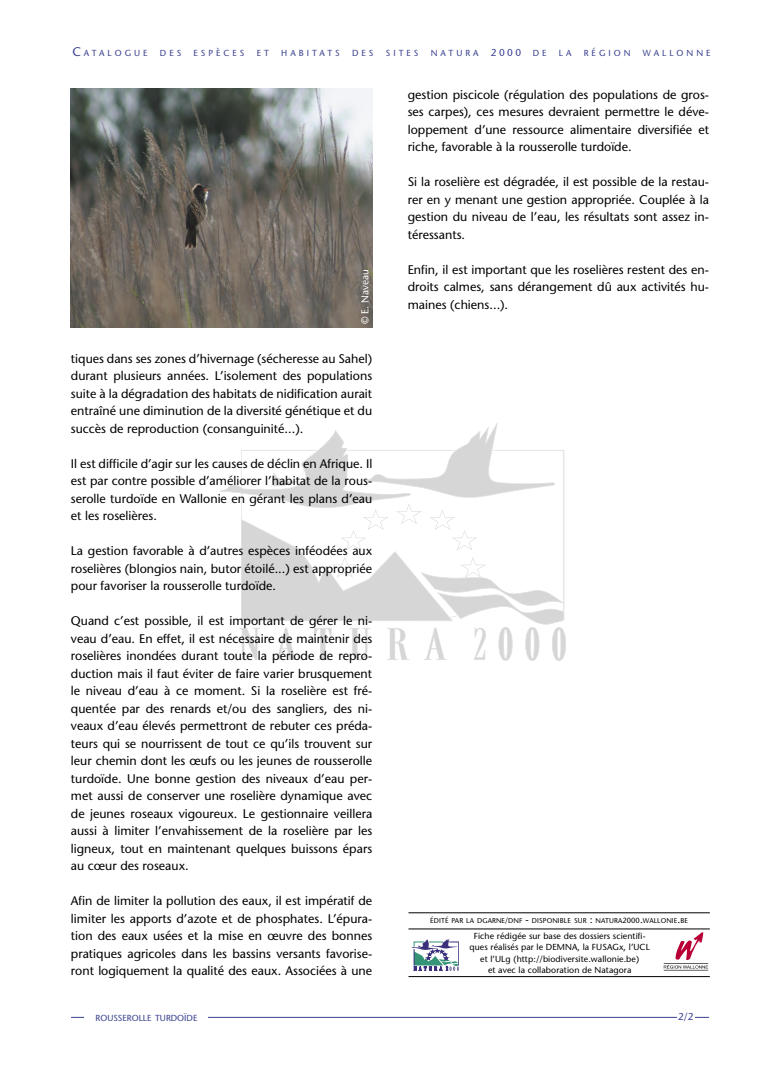
<style>
.page{position:relative;width:780px;height:1088px;background:#fff}
.page>*{position:absolute;margin:0;border:0;box-sizing:border-box;transform-origin:0 0}
.t1{font:12.5px/17.5px "Stone Sans";color:#000;text-align:justify}
.t2{font:10px "Stone Sans";color:#fff}
.t3{font:10px "Stone Sans";color:#3a418f}
.t4{font:8.75px/11.2px "Stone Sans";letter-spacing:.01em;color:#000;text-align:center}
.t5{font:8.75px "Stone Sans";letter-spacing:.345em;color:#3a418f}
.t6{font:8.75px "Stone Sans";color:#3a418f}
.t7{font:7px "Stone Sans";letter-spacing:.015em;color:#000}
.s1{font-size:12.5px}
.s2{font-size:10px}
.s3{font-size:7.5px}
</style>
<div class="page">
<hr style="left:71px;top:1017px;width:638px;height:1px;background:#3a418f">
<div style="left:677px;top:1012px;width:18px;height:10px;background:#fff"></div>
<svg style="left:220px;top:423px;width:346px;height:238px"></svg>
<hr style="left:408px;top:976px;width:301px;height:1px;background:#000">
<hr style="left:408px;top:928px;width:301px;height:1px;background:#000">
<hr style="left:408px;top:912px;width:301px;height:1px;background:#000">
<svg style="left:411px;top:938px;width:48px;height:33px"></svg>
<svg style="left:663px;top:932px;width:45px;height:39px"></svg>
<img style="left:71px;top:89px;width:301px;height:238px">
<div style="left:85px;top:1010px;width:123px;height:34px;background:#fff"></div>
<p class="t5" style="left:72px;top:48px;width:77px"><span class="s1">C</span>ATALOGUE</p>
<p class="t5" style="left:160px;top:48px;width:23px">DES</p>
<p class="t5" style="left:193px;top:48px;width:52px">ESPÈCES</p>
<p class="t5" style="left:257px;top:48px;width:14px">E T</p>
<p class="t5" style="left:281px;top:48px;width:60px">HABITATS</p>
<p class="t5" style="left:352px;top:48px;width:23px">DES</p>
<p class="t5" style="left:386px;top:48px;width:34px">SITES</p>
<p class="t5" style="left:431px;top:48px;width:117px">NATURA <span class="s2">2000</span> DE</p>
<p class="t5" style="left:559px;top:48px;width:14px">L A</p>
<p class="t5" style="left:583px;top:48px;width:48px">RÉGION</p>
<p class="t5" style="left:643px;top:48px;width:69px">WALLONNE</p>
<p class="t2" style="left:359px;top:324px;width:56px;rotate:-90deg">© E. Naveau</p>
<p class="t1" style="left:71px;top:349px;width:303px">tiques dans ses zones d’hivernage (sécheresse au Sahel) durant plusieurs années. L’isolement des populations suite à la dégradation des habitats de nidification aurait entraîné une diminution de la diversité génétique et du succès de reproduction (consanguinité...).</p>
<p class="t1" style="left:71px;top:454px;width:303px">Il est difficile d’agir sur les causes de déclin en Afrique. Il est par contre possible d’améliorer l’habitat de la rous&shy;serolle turdoïde en Wallonie en gérant les plans d’eau et les roselières.</p>
<p class="t1" style="left:71px;top:542px;width:303px">La gestion favorable à d’autres espèces inféodées aux roselières (blongios nain, butor étoilé...) est appropriée pour favoriser la rousserolle turdoïde.</p>
<p class="t1" style="left:71px;top:612px;width:303px">Quand c’est possible, il est important de gérer le ni&shy;veau d’eau. En effet, il est nécessaire de maintenir des roselières inondées durant toute la période de repro&shy;duction mais il faut éviter de faire varier brusquement le niveau d’eau à ce moment. Si la roselière est fré&shy;quentée par des renards et/ou des sangliers, des ni&shy;veaux d’eau élevés permettront de rebuter ces préda&shy;teurs qui se nourrissent de tout ce qu’ils trouvent sur leur chemin dont les œufs ou les jeunes de rousserolle turdoïde. Une bonne gestion des niveaux d’eau per&shy;met aussi de conserver une roselière dynamique avec de jeunes roseaux vigoureux. Le gestionnaire veillera aussi à limiter l’envahissement de la roselière par les ligneux, tout en maintenant quelques buissons épars au cœur des roseaux.</p>
<p class="t1" style="left:71px;top:892px;width:303px">Afin de limiter la pollution des eaux, il est impératif de limiter les apports d’azote et de phosphates. L’épura&shy;tion des eaux usées et la mise en œuvre des bonnes pratiques agricoles dans les bassins versants favorise&shy;ront logiquement la qualité des eaux. Associées à une</p>
<p class="t6" style="left:96px;top:1012px;width:103px">ROUSSEROLLE TURDOÏDE</p>
<p class="t1" style="left:407px;top:85px;width:303px">gestion piscicole (régulation des populations de gros&shy;ses carpes), ces mesures devraient permettre le déve&shy;loppement d’une ressource alimentaire diversifiée et riche, favorable à la rousserolle turdoïde.</p>
<p class="t1" style="left:407px;top:173px;width:303px">Si la roselière est dégradée, il est possible de la restau&shy;rer en y menant une gestion appropriée. Couplée à la gestion du niveau de l’eau, les résultats sont assez in&shy;téressants.</p>
<p class="t1" style="left:407px;top:260px;width:303px">Enfin, il est important que les roselières restent des en&shy;droits calmes, sans dérangement dû aux activités hu&shy;maines (chiens...).</p>
<p class="t7" style="left:430px;top:917px;width:259px">ÉDITÉ PAR LA DGARNE<span class="s3">/</span>DNF <span class="s2">-</span> DISPONIBLE SUR <span class="s2">:</span> NATURA<span class="s3">2000</span><span class="s2">.</span>WALLONIE<span class="s2">.</span>BE</p>
<p class="t4" style="left:469px;top:930px;width:182px">Fiche rédigée sur base des dossiers scientifi&shy;ques réalisés par le DEMNA, la FUSAGx, l’UCL et l’ULg (http://biodiversite.wallonie.be)<br>et avec la collaboration de Natagora</p>
<p class="t3" style="left:678px;top:1010px;width:17px">2/2</p>
</div>
